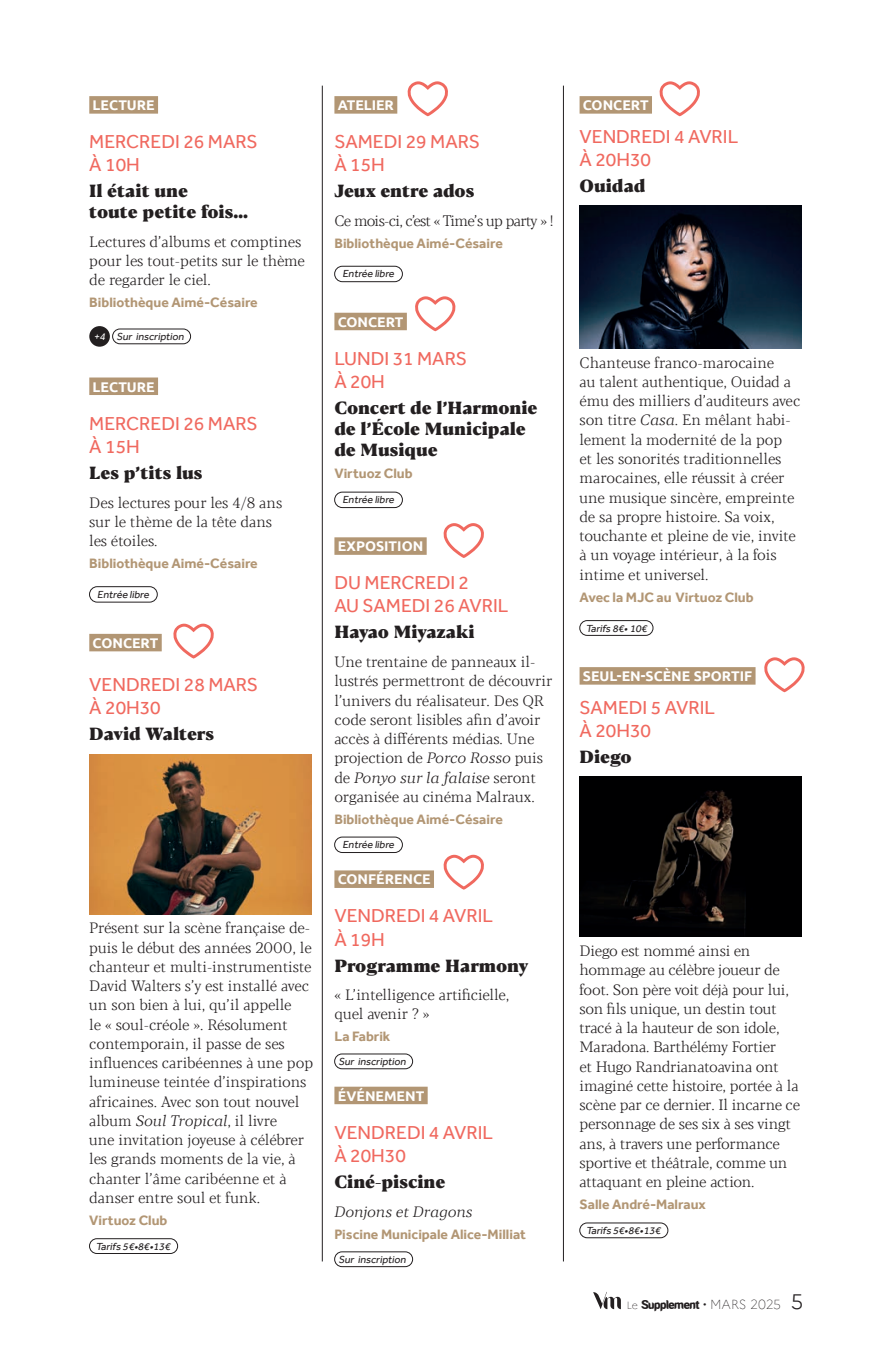
<style>
.page{position:relative;width:893px;height:1360px;background:#fff}
.page>*{position:absolute;margin:0;border:0;box-sizing:border-box;transform-origin:0 0}
.t1{font:300 21px "Marianne";color:#231f20}
.DATE__HEURE{font:19.25px/23.1px "Effra";color:#f0695f}
.TITRE{font:800 17.5px/21px "Blacker Pro Text";color:#231f20}
.PHRASE{font:300 14.88px/19.2px "Blacker Pro Text";letter-spacing:-.01em;color:#231f20}
.PHRASE-2{font:300 14.88px "Blacker Pro Text";letter-spacing:-.05em;color:#231f20}
.PHRASE-3{font:italic 300 14.88px "Blacker Pro Text";color:#231f20}
.lieu{font:700 14px "Effra";color:#b29674}
.MANIF{font:700 14px "Ubuntu";color:#fff}
.PHRASE-4{font:700 14px "Ubuntu";color:#fff}
.TITRE-2{font:700 14px "Effra";color:#b29674}
.lieu-2{font:700 14px "Ubuntu";color:#fff}
.t2{font:13.12px "Gitaluevo";color:#231f20}
.t3{font:italic 10.5px "Effra";color:#231f20}
.t4{font:italic 10.5px "Effra";color:#fff}
.s1{font-style:italic}
.s2{font-family:"Marianne";font-weight:100;font-size:10.5px}
.s3{font-family:"Marianne";font-weight:100}
</style>
<div class="page">
<div style="left:89px;top:96px;width:69px;height:18px;background:#b29674"></div>
<div style="left:89px;top:377px;width:69px;height:18px;background:#b29674"></div>
<div style="left:89px;top:634px;width:73px;height:17px;background:#b29674"></div>
<div style="left:89px;top:326px;width:21px;height:21px;background:#231f20;border-radius:50%"></div>
<div style="left:112px;top:329px;width:79px;height:15px;border:1px solid #231f20;border-radius:7px"></div>
<div style="left:89px;top:586px;width:68px;height:16px;border:1px solid #231f20;border-radius:8px"></div>
<img style="left:89px;top:754px;width:223px;height:160px">
<div style="left:89px;top:1238px;width:89px;height:15px;border:1px solid #231f20;border-radius:7px"></div>
<div style="left:334px;top:96px;width:63px;height:18px;background:#b29674"></div>
<div style="left:334px;top:313px;width:73px;height:17px;background:#b29674"></div>
<div style="left:334px;top:537px;width:93px;height:18px;background:#b29674"></div>
<div style="left:334px;top:870px;width:100px;height:17px;background:#b29674"></div>
<div style="left:334px;top:1086px;width:94px;height:18px;background:#b29674"></div>
<div style="left:334px;top:266px;width:69px;height:16px;border:1px solid #231f20;border-radius:8px"></div>
<div style="left:334px;top:492px;width:69px;height:16px;border:1px solid #231f20;border-radius:8px"></div>
<div style="left:334px;top:836px;width:69px;height:16px;border:1px solid #231f20;border-radius:8px"></div>
<div style="left:334px;top:1053px;width:79px;height:15px;border:1px solid #231f20;border-radius:7px"></div>
<div style="left:334px;top:1251px;width:79px;height:15px;border:1px solid #231f20;border-radius:7px"></div>
<div style="left:580px;top:96px;width:72px;height:18px;background:#b29674"></div>
<div style="left:580px;top:667px;width:175px;height:17px;background:#b29674"></div>
<img style="left:580px;top:205px;width:222px;height:143px">
<div style="left:580px;top:620px;width:73px;height:15px;border:1px solid #231f20;border-radius:7px"></div>
<img style="left:580px;top:776px;width:222px;height:160px">
<div style="left:580px;top:1222px;width:88px;height:15px;border:1px solid #231f20;border-radius:7px"></div>
<svg style="left:173px;top:623px;width:41px;height:35px"></svg>
<svg style="left:407px;top:81px;width:41px;height:35px"></svg>
<svg style="left:443px;top:854px;width:41px;height:35px"></svg>
<svg style="left:443px;top:523px;width:41px;height:35px"></svg>
<svg style="left:659px;top:81px;width:41px;height:35px"></svg>
<svg style="left:415px;top:296px;width:41px;height:35px"></svg>
<hr style="left:322px;top:86px;width:1px;height:1175px;background:#231f20">
<hr style="left:563px;top:86px;width:1px;height:1175px;background:#231f20">
<svg style="left:764px;top:657px;width:41px;height:35px"></svg>
<svg style="left:593px;top:1292px;width:28px;height:16px"></svg>
<p class="MANIF" style="left:93px;top:97px;width:64px">LECTURE</p>
<p class="DATE__HEURE" style="left:89px;top:130px;width:170px">MERCREDI 26 MARS<br>À 10H</p>
<p class="TITRE" style="left:89px;top:179px;width:160px">Il était une<br>toute petite fois…</p>
<p class="PHRASE" style="left:89px;top:232px;width:217px">Lectures d’albums et comptines pour les tout-petits sur le thème de regarder le ciel.</p>
<p class="lieu" style="left:89px;top:294px;width:170px">Bibliothèque Aimé-Césaire</p>
<p class="t4" style="left:94px;top:330px;width:16px">+4</p>
<p class="t3" style="left:116px;top:330px;width:72px">Surinscription</p>
<p class="MANIF" style="left:93px;top:378px;width:64px">LECTURE</p>
<p class="DATE__HEURE" style="left:89px;top:411px;width:170px">MERCREDI 26 MARS<br>À 15H</p>
<p class="TITRE" style="left:89px;top:460px;width:115px">Les p’tits lus</p>
<p class="PHRASE" style="left:89px;top:492px;width:194px">Des lectures pour les 4/8 ans sur le thème de la tête dans les étoiles.</p>
<p class="lieu" style="left:89px;top:555px;width:170px">Bibliothèque Aimé-Césaire</p>
<p class="t3" style="left:97px;top:588px;width:57px">Entréelibre</p>
<p class="PHRASE-4" style="left:93px;top:634px;width:67px">CONCERT</p>
<p class="DATE__HEURE" style="left:89px;top:672px;width:170px">VENDREDI 28 MARS<br>À 20H30</p>
<p class="TITRE" style="left:89px;top:721px;width:126px">David Walters</p>
<p class="PHRASE" style="left:89px;top:918px;width:225px">Présent sur la scène française de&shy;puis le début des années 2000, le chanteur et multi-instrumentiste<br>David Walters s’y est installé avec un son bien à lui, qu’il appelle<br>le « soul-créole ». Résolument contemporain, il passe de ses influences caribéennes à une pop lumineuse teintée d’inspirations africaines. Avec son tout nouvel album <span class="s1">Soul Tropical</span>, il livre<br>une invitation joyeuse à célébrer les grands moments de la vie, à chanter l’âme caribéenne et à danser entre soul et funk.</p>
<p class="lieu" style="left:89px;top:1211px;width:80px">Virtuoz Club</p>
<p class="t3" style="left:96px;top:1239px;width:79px">Tarifs5€•8€•13€</p>
<p class="MANIF" style="left:338px;top:97px;width:58px">ATELIER</p>
<p class="DATE__HEURE" style="left:334px;top:130px;width:147px">SAMEDI 29 MARS<br>À 15H</p>
<p class="TITRE" style="left:334px;top:179px;width:142px">Jeux entre ados</p>
<p class="PHRASE-2" style="left:334px;top:211px;width:221px">Ce mois-ci, c’est « Time’s up party » !</p>
<p class="lieu" style="left:334px;top:234px;width:170px">Bibliothèque Aimé-Césaire</p>
<p class="t3" style="left:342px;top:267px;width:57px">Entréelibre</p>
<p class="MANIF" style="left:338px;top:313px;width:67px">CONCERT</p>
<p class="DATE__HEURE" style="left:334px;top:346px;width:134px">LUNDI 31 MARS<br>À 20H</p>
<p class="TITRE" style="left:334px;top:395px;width:204px">Concert de l’Harmonie de l’École Municipale de Musique</p>
<p class="TITRE-2" style="left:334px;top:464px;width:80px">Virtuoz Club</p>
<p class="t3" style="left:342px;top:493px;width:57px">Entréelibre</p>
<p class="MANIF" style="left:338px;top:538px;width:87px">EXPOSITION</p>
<p class="DATE__HEURE" style="left:334px;top:571px;width:176px">DU MERCREDI 2<br>AU SAMEDI 26 AVRIL</p>
<p class="TITRE" style="left:334px;top:620px;width:142px">Hayao Miyazaki</p>
<p class="PHRASE" style="left:334px;top:652px;width:220px">Une trentaine de panneaux il&shy;lustrés permettront de découvrir l’univers du réalisateur. Des QR code seront lisibles afin d’avoir accès à différents médias. Une projection de <span class="s1">Porco Rosso</span> puis de <span class="s1">Ponyo sur la falaise</span> seront organisée au cinéma Malraux.</p>
<p class="lieu" style="left:334px;top:810px;width:170px">Bibliothèque Aimé-Césaire</p>
<p class="t3" style="left:342px;top:838px;width:57px">Entréelibre</p>
<p class="MANIF" style="left:338px;top:870px;width:94px">CONFÉRENCE</p>
<p class="DATE__HEURE" style="left:334px;top:904px;width:160px">VENDREDI 4 AVRIL<br>À 19H</p>
<p class="TITRE" style="left:334px;top:953px;width:195px">Programme Harmony</p>
<p class="PHRASE" style="left:334px;top:984px;width:176px">« L’intelligence artificielle, quel avenir ? »</p>
<p class="lieu" style="left:334px;top:1027px;width:58px">La Fabrik</p>
<p class="t3" style="left:339px;top:1054px;width:72px">Surinscription</p>
<p class="MANIF" style="left:338px;top:1087px;width:88px">ÉVÉNEMENT</p>
<p class="DATE__HEURE" style="left:334px;top:1120px;width:160px">VENDREDI 4 AVRIL<br>À 20H30</p>
<p class="TITRE" style="left:334px;top:1169px;width:112px">Ciné-piscine</p>
<p class="PHRASE-3" style="left:334px;top:1202px;width:140px">Donjons et Dragons</p>
<p class="lieu" style="left:334px;top:1225px;width:193px">Piscine Municipale Alice-Milliat</p>
<p class="t3" style="left:339px;top:1252px;width:72px">Surinscription</p>
<p class="lieu-2" style="left:583px;top:97px;width:67px">CONCERT</p>
<p class="DATE__HEURE" style="left:580px;top:125px;width:160px">VENDREDI 4 AVRIL<br>À 20H30</p>
<p class="TITRE" style="left:580px;top:174px;width:67px">Ouidad</p>
<p class="PHRASE" style="left:580px;top:352px;width:222px">Chanteuse franco-marocaine<br>au talent authentique, Ouidad a ému des milliers d’auditeurs avec son titre <span class="s1">Casa</span>. En mêlant habi&shy;lement la modernité de la pop<br>et les sonorités traditionnelles marocaines, elle réussit à créer une musique sincère, empreinte de sa propre histoire. Sa voix, touchante et pleine de vie, invite à un voyage intérieur, à la fois intime et universel.</p>
<p class="lieu" style="left:580px;top:589px;width:176px">Avec la MJC au Virtuoz Club</p>
<p class="t3" style="left:586px;top:621px;width:66px">Tarifs8€•10€</p>
<p class="PHRASE-4" style="left:583px;top:667px;width:171px">SEUL-EN-SCÈNE SPORTIF</p>
<p class="DATE__HEURE" style="left:580px;top:696px;width:137px">SAMEDI 5 AVRIL<br>À 20H30</p>
<p class="TITRE" style="left:580px;top:745px;width:54px">Diego</p>
<p class="PHRASE" style="left:580px;top:940px;width:222px">Diego est nommé ainsi en hommage au célèbre joueur de foot. Son père voit déjà pour lui, son fils unique, un destin tout tracé à la hauteur de son idole,<br>Maradona. Barthélémy Fortier<br>et Hugo Randrianatoavina ont imaginé cette histoire, portée à la scène par ce dernier. Il incarne ce personnage de ses six à ses vingt ans, à travers une performance sportive et théâtrale, comme un attaquant en pleine action.</p>
<p class="lieu" style="left:580px;top:1195px;width:128px">Salle André-Malraux</p>
<p class="t3" style="left:586px;top:1223px;width:79px">Tarifs5€•8€•13€</p>
<p class="t2" style="left:627px;top:1298px;width:156px"><span class="s2">Le</span> Supplement <span class="s3">• MARS 2025</span></p>
<p class="t1" style="left:791px;top:1285px;width:14px">5</p>
</div>
